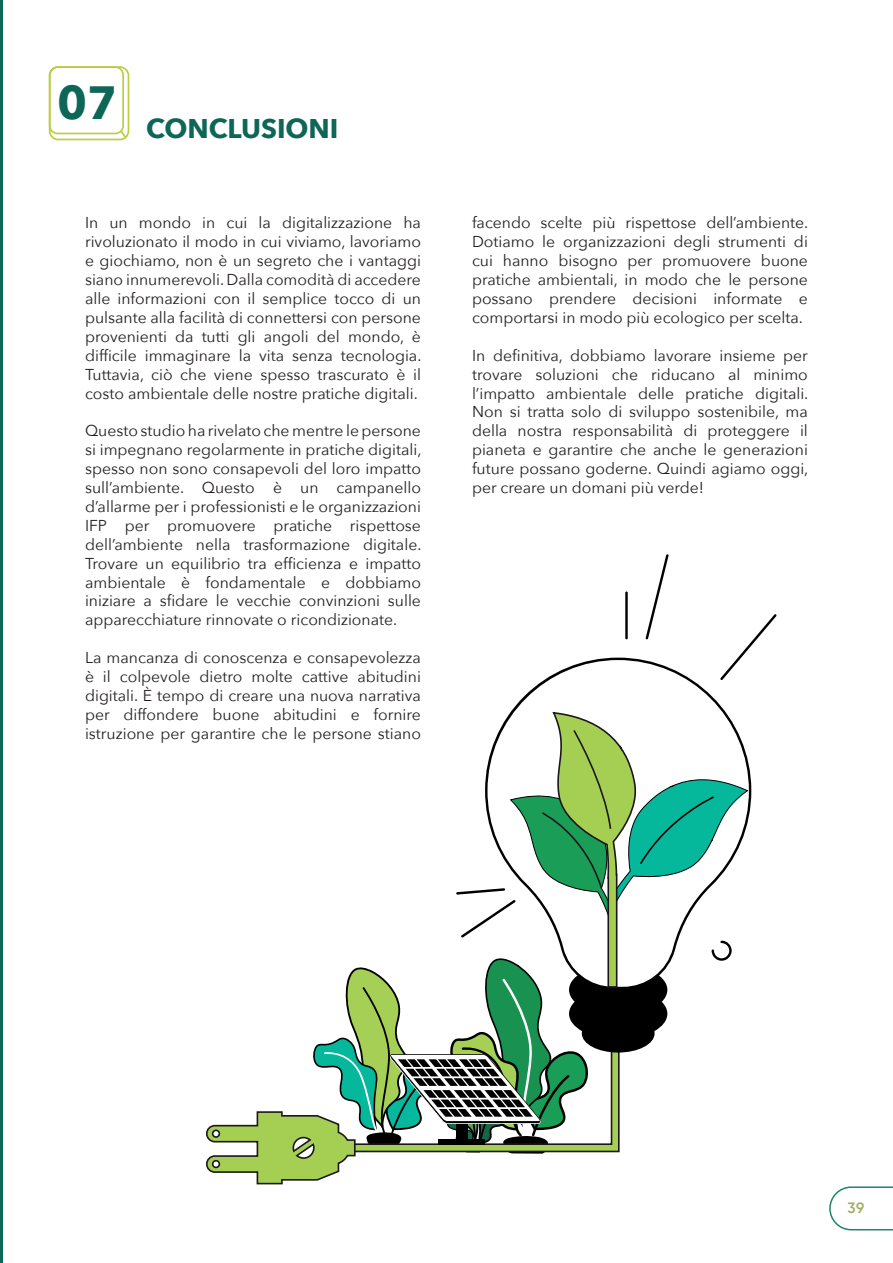
<style>
.page{position:relative;width:893px;height:1263px;background:#fff}
.page>*{position:absolute;margin:0;border:0;box-sizing:border-box;transform-origin:0 0}
.t1{font:700 46.5px "Avenir Next";color:#0e6657}
.t2{font:700 27px "Avenir Next";color:#0e6657}
.t3{font:15.75px/18.9px "Avenir Next";color:#231f20;text-align:justify}
.t4{font:600 15px "Gilroy";color:#a1ad5f}
</style>
<div class="page">
<svg style="left:829px;top:1186px;width:64px;height:44px"></svg>
<hr style="left:0;top:0;width:2px;height:1263px;background:#0e6657">
<svg style="left:48px;top:66px;width:82px;height:75px"></svg>
<svg style="left:511px;top:658px;width:240px;height:157px"></svg>
<svg style="left:646px;top:554px;width:23px;height:85px"></svg>
<hr style="left:625px;top:591px;width:3px;height:48px;background:#000001">
<svg style="left:720px;top:614px;width:57px;height:66px"></svg>
<svg style="left:206px;top:711px;width:543px;height:474px"></svg>
<h1 class="t1" style="left:57px;top:62px;width:62px">07</h1>
<h2 class="t2" style="left:146px;top:105px;width:194px">CONCLUSIONI</h2>
<p class="t3" style="left:85px;top:213px;width:338px">In un mondo in cui la digitalizzazione ha rivoluzionato il modo in cui viviamo, lavoriamo e giochiamo, non è un segreto che i vantaggi siano innumerevoli. Dalla comodità di accedere alle informazioni con il semplice tocco di un pulsante alla facilità di connettersi con persone provenienti da tutti gli angoli del mondo, è difficile immaginare la vita senza tecnologia.<br>Tuttavia, ciò che viene spesso trascurato è il costo ambientale delle nostre pratiche digitali.</p>
<p class="t3" style="left:85px;top:421px;width:338px">Questo studio ha rivelato che mentre le persone si impegnano regolarmente in pratiche digitali, spesso non sono consapevoli del loro impatto sull’ambiente. Questo è un campanello d’allarme per i professionisti e le organizzazioni IFP per promuovere pratiche rispettose dell’ambiente nella trasformazione digitale.<br>Trovare un equilibrio tra efficienza e impatto ambientale è fondamentale e dobbiamo iniziare a sfidare le vecchie convinzioni sulle apparecchiature rinnovate o ricondizionate.</p>
<p class="t3" style="left:85px;top:647px;width:337px">La mancanza di conoscenza e consapevolezza è il colpevole dietro molte cattive abitudini digitali. È tempo di creare una nuova narrativa per diffondere buone abitudini e fornire istruzione per garantire che le persone stiano</p>
<p class="t3" style="left:472px;top:213px;width:338px">facendo scelte più rispettose dell’ambiente.<br>Dotiamo le organizzazioni degli strumenti di cui hanno bisogno per promuovere buone pratiche ambientali, in modo che le persone possano prendere decisioni informate e comportarsi in modo più ecologico per scelta.</p>
<p class="t3" style="left:472px;top:345px;width:338px">In definitiva, dobbiamo lavorare insieme per trovare soluzioni che riducano al minimo l’impatto ambientale delle pratiche digitali.<br>Non si tratta solo di sviluppo sostenibile, ma della nostra responsabilità di proteggere il pianeta e garantire che anche le generazioni future possano goderne. Quindi agiamo oggi, per creare un domani più verde!</p>
<p class="t4" style="left:848px;top:1198px;width:18px">39</p>
</div>
